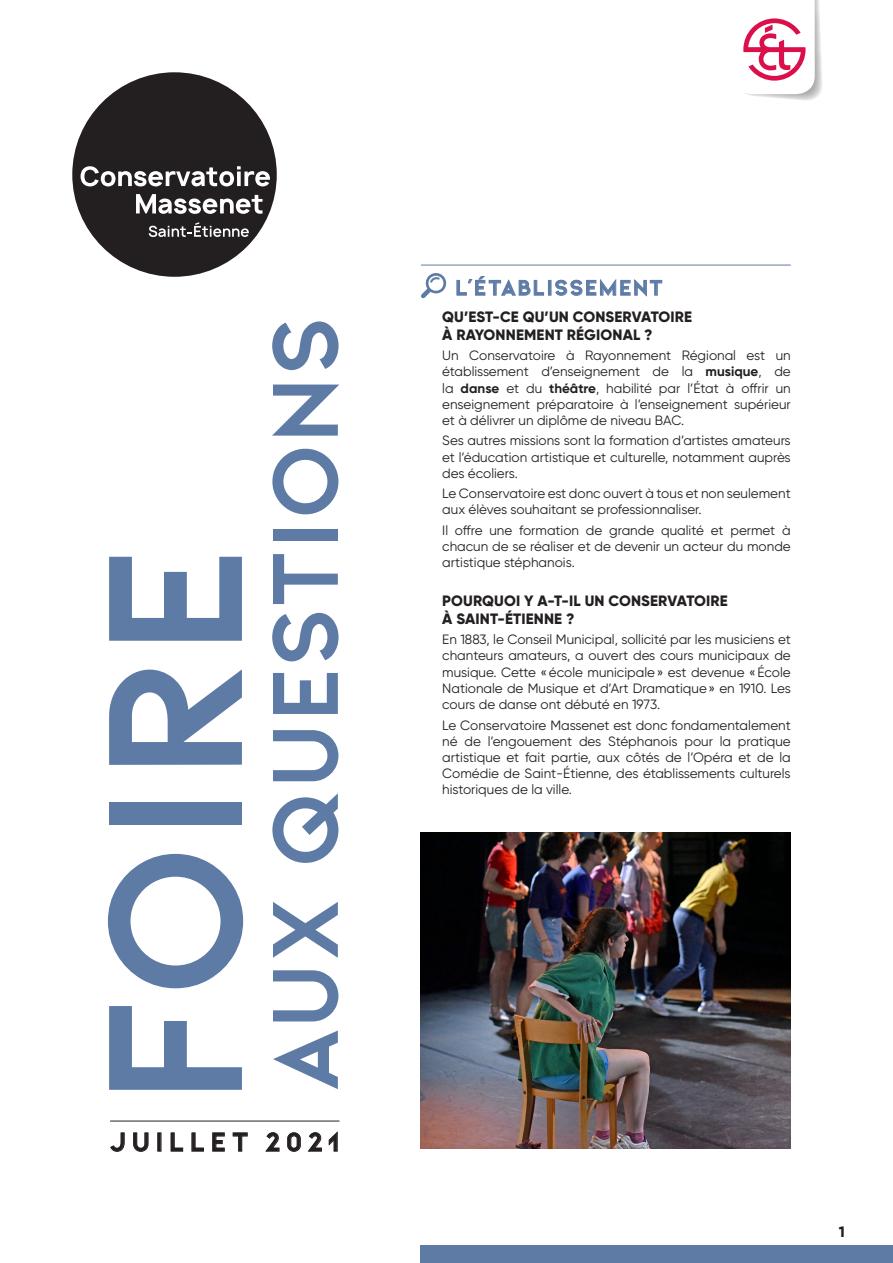
<style>
.page{position:relative;width:893px;height:1263px;background:#fff}
.page>*{position:absolute;margin:0;border:0;box-sizing:border-box;transform-origin:0 0}
.t1{font:700 201.75px "Kiona";color:#5e7ba6}
.t2{font:700 98.55px "Kiona";letter-spacing:-.005em;color:#5e7ba6}
.TITRE_FAQ{font:700 27.75px "Kiona";letter-spacing:.18em;color:#231f20}
.TITRE_FAQ-2{font:700 22.5px "Kiona";letter-spacing:.05em;color:#5e7ba6}
.SOUS-TITRE_FAQ{font:800 15px/18px "Gilroy";letter-spacing:.01em;color:#231f20}
.TEXTE_COURANT{font:13.5px/16.2px "Gilroy";color:#231f20;text-align:justify}
.s1{font-weight:700}
</style>
<div class="page">
<div style="left:421px;top:1246px;width:472px;height:17px;background:#5e7ba6"></div>
<hr style="left:421px;top:265px;width:370px;height:1px;background:#5e7ba6">
<svg style="left:421px;top:273px;width:26px;height:26px"></svg>
<svg style="left:456px;top:276px;width:88px;height:20px"></svg>
<div style="left:548px;top:280px;width:3px;height:15px;border:1px solid #5e7ba6"></div>
<svg style="left:555px;top:279px;width:107px;height:18px"></svg>
<img style="left:421px;top:832px;width:370px;height:316px">
<hr style="left:110px;top:1121px;width:229px;height:1px;background:#231f20">
<svg style="left:110px;top:1132px;width:15px;height:20px"></svg>
<svg style="left:133px;top:1132px;width:16px;height:20px"></svg>
<svg style="left:171px;top:1132px;width:12px;height:20px"></svg>
<svg style="left:191px;top:1132px;width:13px;height:20px"></svg>
<svg style="left:212px;top:1132px;width:13px;height:20px"></svg>
<svg style="left:233px;top:1132px;width:15px;height:20px"></svg>
<svg style="left:265px;top:1132px;width:15px;height:20px"></svg>
<svg style="left:287px;top:1132px;width:14px;height:20px"></svg>
<svg style="left:307px;top:1132px;width:15px;height:20px"></svg>
<svg style="left:328px;top:1131px;width:10px;height:21px"></svg>
<div style="left:72px;top:72px;width:205px;height:205px;background:#231f20;border-radius:50%"></div>
<svg style="left:81px;top:166px;width:189px;height:21px"></svg>
<svg style="left:136px;top:194px;width:127px;height:20px"></svg>
<svg style="left:149px;top:222px;width:100px;height:15px"></svg>
<svg style="left:743px;top:0;width:79px;height:100px"></svg>
<p class="t1" style="left:55px;top:1106px;width:567px;rotate:-90deg">foire</p>
<p class="t2" style="left:246px;top:1093px;width:780px;rotate:-90deg">aux questions</p>
<p class="TITRE_FAQ" style="left:110px;top:1125px;width:231px">JUILLET 2021</p>
<p class="TITRE_FAQ-2" style="left:455px;top:274px;width:209px">L’ÉTABLISSEMENT</p>
<p class="SOUS-TITRE_FAQ" style="left:442px;top:307px;width:251px">QU’EST-CE QU’UN CONSERVATOIRE<br>À RAYONNEMENT RÉGIONAL ?</p>
<p class="TEXTE_COURANT" style="left:442px;top:347px;width:350px">Un Conservatoire à Rayonnement Régional est un établissement d’enseignement de la <span class="s1">musique</span>, de la <span class="s1">danse</span> et du <span class="s1">théâtre</span>, habilité par l’État à offrir un enseignement préparatoire à l’enseignement supérieur et à délivrer un diplôme de niveau BAC.</p>
<p class="TEXTE_COURANT" style="left:442px;top:432px;width:350px">Ses autres missions sont la formation d’artistes amateurs et l’éducation artistique et culturelle, notamment auprès des écoliers.</p>
<p class="TEXTE_COURANT" style="left:442px;top:485px;width:350px">Le Conservatoire est donc ouvert à tous et non seulement aux élèves souhaitant se professionnaliser.</p>
<p class="TEXTE_COURANT" style="left:442px;top:522px;width:350px">Il offre une formation de grande qualité et permet à chacun de se réaliser et de devenir un acteur du monde artistique stéphanois.</p>
<p class="SOUS-TITRE_FAQ" style="left:442px;top:591px;width:287px">POURQUOI Y A-T-IL UN CONSERVATOIRE<br>À SAINT-ÉTIENNE ?</p>
<p class="TEXTE_COURANT" style="left:442px;top:631px;width:350px">En 1883, le Conseil Municipal, sollicité par les musiciens et chanteurs amateurs, a ouvert des cours municipaux de musique. Cette «école municipale» est devenue «École Nationale de Musique et d’Art Dramatique» en 1910. Les cours de danse ont débuté en 1973.</p>
<p class="TEXTE_COURANT" style="left:442px;top:716px;width:350px">Le Conservatoire Massenet est donc fondamentalement né de l’engouement des Stéphanois pour la pratique artistique et fait partie, aux côtés de l’Opéra et de la Comédie de Saint-Étienne, des établissements culturels historiques de la ville.</p>
<p class="SOUS-TITRE_FAQ" style="left:839px;top:1222px;width:8px">1</p>
</div>
